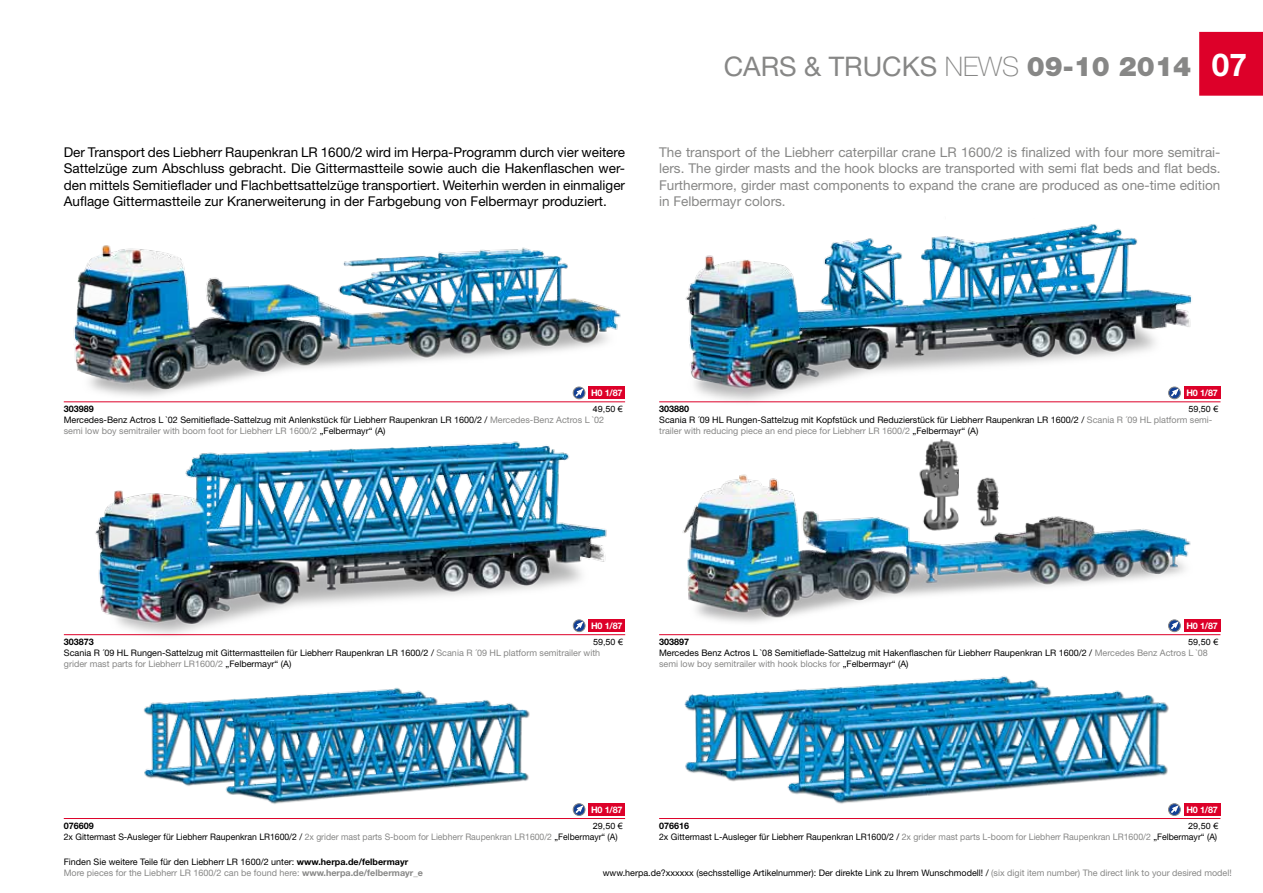
<style>
.page{position:relative;width:1263px;height:893px;background:#fff}
.page>*{position:absolute;margin:0;border:0;box-sizing:border-box;transform-origin:0 0}
.t1{font:700 31.5px "Helvetica Neue";color:#fff}
.t2{font:27px "Helvetica Neue";color:#878786}
.t3{font:13.5px/16.2px "Helvetica Neue";color:#000;text-align:justify}
.t4{font:13.5px/16.2px "Helvetica Neue";color:#878786;text-align:justify}
.t5{font:9px/10.8px "Helvetica Neue";color:#000}
.t6{font:9px "Helvetica Neue";color:#000;scale:.96 1}
.t7{font:700 9px "Helvetica Neue";color:#000}
.t8{font:700 9px "Helvetica Neue";letter-spacing:-.02em;color:#fff}
.t9{font:8.7px "Arial";color:#000;scale:1.04 1}
.s1{font-weight:100}
.s2{font-weight:900}
.s3{color:#878786}
.s4{font-weight:700}
.s5{font-weight:700;color:#878786}
</style>
<div class="page">
<img style="left:931px;top:439px;width:23px;height:5px">
<img style="left:63px;top:441px;width:563px;height:195px">
<img style="left:659px;top:444px;width:547px;height:192px">
<img style="left:63px;top:245px;width:563px;height:157px">
<hr style="left:64px;top:634px;width:561px;height:1px;background:#dd0029">
<hr style="left:64px;top:401px;width:561px;height:1px;background:#dd0029">
<hr style="left:659px;top:634px;width:561px;height:1px;background:#dd0029">
<hr style="left:64px;top:818px;width:561px;height:1px;background:#dd0029">
<hr style="left:659px;top:818px;width:561px;height:1px;background:#dd0029">
<div style="left:588px;top:803px;width:37px;height:13px;background:#dd0029"></div>
<div style="left:573px;top:803px;width:12px;height:13px;border:1px solid #878786;border-radius:50%"></div>
<svg style="left:574px;top:806px;width:9px;height:9px"></svg>
<div style="left:1184px;top:620px;width:36px;height:12px;background:#dd0029"></div>
<div style="left:1168px;top:620px;width:12px;height:12px;border:1px solid #878786;border-radius:50%"></div>
<svg style="left:1169px;top:622px;width:9px;height:9px"></svg>
<div style="left:588px;top:620px;width:37px;height:12px;background:#dd0029"></div>
<div style="left:573px;top:620px;width:12px;height:12px;border:1px solid #878786;border-radius:50%"></div>
<svg style="left:574px;top:622px;width:9px;height:9px"></svg>
<div style="left:588px;top:387px;width:37px;height:12px;background:#dd0029"></div>
<div style="left:573px;top:387px;width:12px;height:12px;border:1px solid #878786;border-radius:50%"></div>
<svg style="left:574px;top:389px;width:9px;height:9px"></svg>
<img style="left:659px;top:224px;width:542px;height:179px">
<hr style="left:659px;top:401px;width:561px;height:1px;background:#dd0029">
<div style="left:1184px;top:387px;width:36px;height:12px;background:#dd0029"></div>
<div style="left:1168px;top:387px;width:12px;height:12px;border:1px solid #878786;border-radius:50%"></div>
<svg style="left:1169px;top:389px;width:9px;height:9px"></svg>
<img style="left:143px;top:687px;width:387px;height:117px">
<img style="left:684px;top:676px;width:537px;height:143px">
<div style="left:1199px;top:32px;width:64px;height:64px;background:#dd0029"></div>
<h2 class="t2" style="left:724px;top:50px;width:469px">CARS &amp; TRUCKS <span class="s1">NEWS</span> <span class="s2">09-10 2014</span></h2>
<h1 class="t1" style="left:1212px;top:45px;width:37px">07</h1>
<p class="t3" style="left:64px;top:144px;width:563px">Der Transport des Liebherr Raupenkran LR 1600/2 wird im Herpa-Programm durch vier weitere Sattelzüge zum Abschluss gebracht. Die Gittermastteile sowie auch die Hakenflaschen wer&shy;den mittels Semitieflader und Flachbettsattelzüge transportiert. Weiterhin werden in einmaliger Auflage Gittermastteile zur Kranerweiterung in der Farbgebung von Felbermayr produziert.</p>
<p class="t4" style="left:659px;top:144px;width:563px">The transport of the Liebherr caterpillar crane LR 1600/2 is finalized with four more semitrai&shy;lers. The girder masts and the hook blocks are transported with semi flat beds and flat beds.<br>Furthermore, girder mast components to expand the crane are produced as one-time edition in Felbermayr colors.</p>
<p class="t8" style="left:591px;top:387px;width:33px">H0 1/87</p>
<p class="t7" style="left:64px;top:404px;width:32px">303989</p>
<p class="t9" style="left:593px;top:404px;width:30px">49,50 €</p>
<p class="t5" style="left:64px;top:414px;width:542px">Mercedes-Benz Actros L `02 Semitieflade-Sattelzug mit Anlenkstück für Liebherr Raupenkran LR 1600/2 / <span class="s3">Mercedes-Benz Actros L `02 semi low boy semitrailer with boom foot for Liebherr LR 1600/2</span> „Felbermayr“ (A)</p>
<p class="t8" style="left:1186px;top:387px;width:33px">H0 1/87</p>
<p class="t7" style="left:659px;top:404px;width:32px">303880</p>
<p class="t9" style="left:1188px;top:404px;width:30px">59,50 €</p>
<p class="t5" style="left:659px;top:414px;width:555px">Scania R ´09 HL Rungen-Sattelzug mit Kopfstück und Reduzierstück für Liebherr Raupenkran LR 1600/2 / <span class="s3">Scania R ´09 HL platform semi&shy;trailer with reducing piece an end piece for Liebherr LR 1600/2</span> „Felbermayr“ (A)</p>
<p class="t8" style="left:591px;top:620px;width:33px">H0 1/87</p>
<p class="t8" style="left:1186px;top:620px;width:33px">H0 1/87</p>
<p class="t7" style="left:64px;top:636px;width:32px">303873</p>
<p class="t9" style="left:593px;top:636px;width:30px">59,50 €</p>
<p class="t5" style="left:64px;top:647px;width:538px">Scania R ´09 HL Rungen-Sattelzug mit Gittermastteilen für Liebherr Raupenkran LR 1600/2 / <span class="s3">Scania R ´09 HL platform semitrailer with grider mast parts for Liebherr LR1600/2</span> „Felbermayr“ (A)</p>
<p class="t7" style="left:659px;top:636px;width:32px">303897</p>
<p class="t9" style="left:1188px;top:636px;width:30px">59,50 €</p>
<p class="t5" style="left:659px;top:647px;width:550px">Mercedes Benz Actros L `08 Semitieflade-Sattelzug mit Hakenflaschen für Liebherr Raupenkran LR 1600/2 / <span class="s3">Mercedes Benz Actros L `08 semi low boy semitrailer with hook blocks for</span> „Felbermayr“ (A)</p>
<p class="t8" style="left:591px;top:804px;width:33px">H0 1/87</p>
<p class="t8" style="left:1186px;top:804px;width:33px">H0 1/87</p>
<p class="t7" style="left:64px;top:820px;width:32px">076609</p>
<p class="t9" style="left:593px;top:820px;width:30px">29,50 €</p>
<p class="t6" style="left:64px;top:831px;width:578px">2x Gittermast S-Ausleger für Liebherr Raupenkran LR1600/2 / <span class="s3">2x grider mast parts S-boom for Liebherr Raupenkran LR1600/2</span> „Felbermayr“ (A)</p>
<p class="t7" style="left:659px;top:820px;width:32px">076616</p>
<p class="t9" style="left:1188px;top:820px;width:30px">29,50 €</p>
<p class="t5" style="left:659px;top:831px;width:560px">2x Gittermast L-Ausleger für Liebherr Raupenkran LR1600/2 / <span class="s3">2x grider mast parts L-boom for Liebherr Raupenkran LR1600/2</span> „Felbermayr“ (A)</p>
<p class="t5" style="left:64px;top:856px;width:361px">Finden Sie weitere Teile für den Liebherr LR 1600/2 unter: <span class="s4">www.herpa.de/felbermayr<br></span><span class="s3">More pieces for the Liebherr LR 1600/2 can be found here:</span> <span class="s5">www.herpa.de/felbermayr_e</span></p>
<p class="t5" style="left:603px;top:867px;width:630px">www.herpa.de?xxxxxx (sechsstellige Artikelnummer): Der direkte Link zu Ihrem Wunschmodell! / <span class="s3">(six digit item number) The direct link to your desired model!</span></p>
</div>
